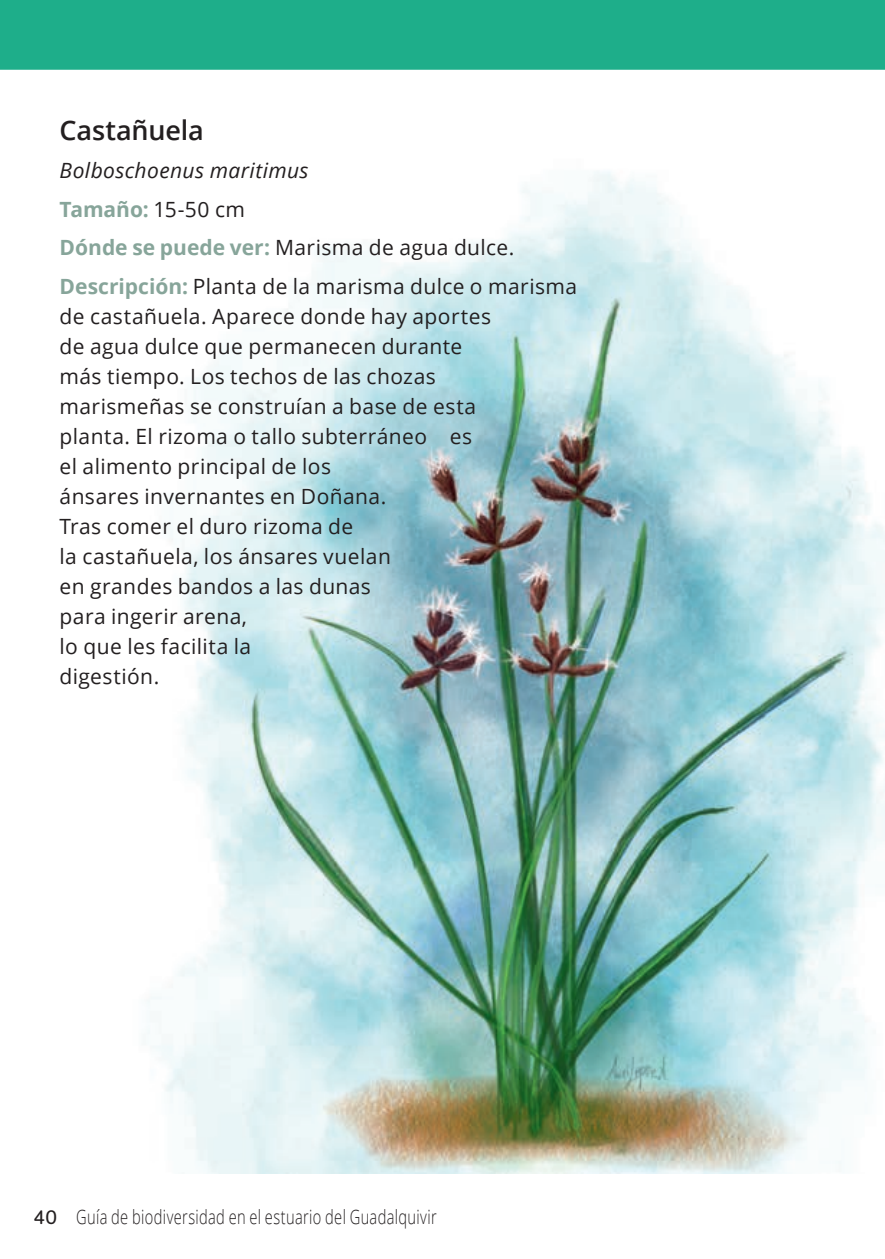
<style>
.page{position:relative;width:885px;height:1259px;background:#fff}
.page>*{position:absolute;margin:0;border:0;box-sizing:border-box;transform-origin:0 0}
.t1{font:600 27px "Open Sans";letter-spacing:-.005em;color:#231f20}
.t2{font:21px/30px "Open Sans";letter-spacing:.02em;color:#231f20}
.t3{font:300 19.5px "Open Sans";letter-spacing:.025em;color:#231f20;scale:.75 1}
.s1{font-style:italic}
.s2{font-weight:700;color:#87a59a}
.s3{font-family:"AG Book Rounded";font-weight:400}
</style>
<div class="page">
<div style="left:0;top:0;width:884px;height:70px;background:#1eae8a"></div>
<img style="left:147px;top:171px;width:737px;height:1003px">
<p class="t1" style="left:60px;top:111px;width:146px">Castañuela</p>
<p class="t2" style="left:60px;top:151px;width:519px;line-height:38.4px"><span class="s1">Bolboschoenus maritimus<br></span><span class="s2">Tamaño:</span> 15-50 cm<br><span class="s2">Dónde se puede ver:</span> Marisma de agua dulce.<br><span class="s2">Descripción:</span> Planta de la marisma dulce o marisma</p>
<p class="t2" style="left:60px;top:301px;width:433px">de castañuela. Aparece donde hay aportes de agua dulce que permanecen durante más tiempo. Los techos de las chozas marismeñas se construían a base de esta planta. El rizoma o tallo subterráneo es el alimento principal de los<br>ánsares invernantes en Doñana.<br>Tras comer el duro rizoma de<br>la castañuela, los ánsares vuelan<br>en grandes bandos a las dunas<br>para ingerir arena,<br>lo que les facilita la<br>digestión.</p>
<p class="t3" style="left:34px;top:1203px;width:538px"><span class="s3">40</span> Guía de biodiversidad en el estuario del Guadalquivir</p>
</div>
